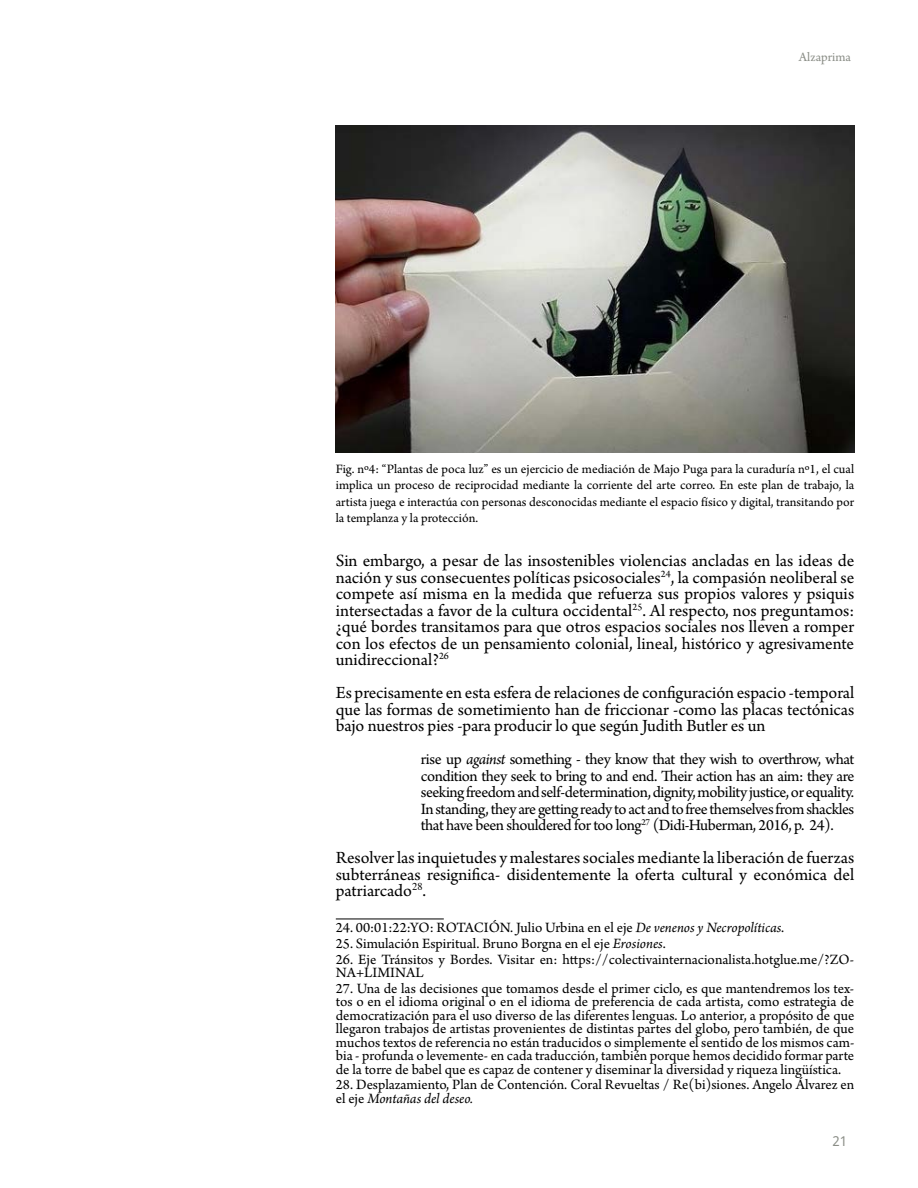
<style>
.page{position:relative;width:918px;height:1188px;background:#fff}
.page>*{position:absolute;margin:0;border:0;box-sizing:border-box;transform-origin:0 0}
.t1{font:18px/16.5px "Arno Pro";letter-spacing:-.005em;color:#000;text-align:justify}
.t2{font:16.5px/16.5px "Arno Pro";letter-spacing:-.025em;color:#000;text-align:justify}
.t3{font:15px/13.5px "Arno Pro";color:#000}
.t4{font:13.5px/16.2px "Arno Pro";color:#000;text-align:justify}
.t5{font:13.5px "Arno Pro";color:#8b8e87}
.t6{font:13.5px "Droid Sans";color:#8b8e87}
.s1{font-style:italic}
</style>
<div class="page">
<img style="left:336px;top:126px;width:518px;height:326px">
<hr style="left:336px;top:919px;width:108px;height:1px;background:#000">
<p class="t5" style="left:799px;top:49px;width:54px">Alzaprima</p>
<p class="t4" style="left:336px;top:462px;width:520px">Fig. nº4: “Plantas de poca luz” es un ejercicio de mediación de Majo Puga para la curaduría nº1, el cual implica un proceso de reciprocidad mediante la corriente del arte correo. En este plan de trabajo, la artista juega e interactúa con personas desconocidas mediante el espacio físico y digital, transitando por la templanza y la protección.</p>
<p class="t1" style="left:336px;top:553px;width:520px">Sin embargo, a pesar de las insostenibles violencias ancladas en las ideas de nación y sus consecuentes políticas psicosociales<sup>24</sup>, la compasión neoliberal se compete así misma en la medida que refuerza sus propios valores y psiquis intersectadas a favor de la cultura occidental<sup>25</sup>. Al respecto, nos preguntamos: ¿qué bordes transitamos para que otros espacios sociales nos lleven a romper con los efectos de un pensamiento colonial, lineal, histórico y agresivamente unidireccional?<sup>26</sup></p>
<p class="t1" style="left:336px;top:685px;width:520px">Es precisamente en esta esfera de relaciones de configuración espacio -temporal que las formas de sometimiento han de friccionar -como las placas tectónicas bajo nuestros pies -para producir lo que según Judith Butler es un</p>
<p class="t2" style="left:421px;top:752px;width:435px">rise up <span class="s1">against</span> something - they know that they wish to overthrow, what condition they seek to bring to and end. Their action has an aim: they are seeking freedom and self-determination, dignity, mobility justice, or equality.<br>In standing, they are getting ready to act and to free themselves from shackles that have been shouldered for too long<sup>27</sup> (Didi-Huberman, 2016, p. 24).</p>
<p class="t1" style="left:336px;top:850px;width:520px">Resolver las inquietudes y malestares sociales mediante la liberación de fuerzas subterráneas resignifica- disidentemente la oferta cultural y económica del patriarcado<sup>28</sup>.</p>
<p class="t3" style="left:336px;top:922px;width:450px">24. 00:01:22:YO: ROTACIÓN. Julio Urbina en el eje <span class="s1">De venenos y Necropolíticas</span>.</p>
<p class="t3" style="left:336px;top:938px;width:332px">25. Simulación Espiritual. Bruno Borgna en el eje <span class="s1">Erosiones</span>.</p>
<p class="t3" style="left:336px;top:953px;width:520px">26. Eje Tránsitos y Bordes. Visitar en: https://colectivainternacionalista.hotglue.me/?ZO-<br>NA+LIMINAL</p>
<p class="t3" style="left:336px;top:982px;width:520px;text-align:justify">27. Una de las decisiones que tomamos desde el primer ciclo, es que mantendremos los tex&shy;tos o en el idioma original o en el idioma de preferencia de cada artista, como estrategia de democratización para el uso diverso de las diferentes lenguas. Lo anterior, a propósito de que llegaron trabajos de artistas provenientes de distintas partes del globo, pero también, de que muchos textos de referencia no están traducidos o simplemente el sentido de los mismos cam&shy;bia - profunda o levemente- en cada traducción, también porque hemos decidido formar parte de la torre de babel que es capaz de contener y diseminar la diversidad y riqueza lingüística.</p>
<p class="t3" style="left:336px;top:1079px;width:520px">28. Desplazamiento, Plan de Contención. Coral Revueltas / Re(bi)siones. Angelo Álvarez en el eje <span class="s1">Montañas del deseo.</span></p>
<p class="t6" style="left:833px;top:1134px;width:16px">21</p>
</div>
